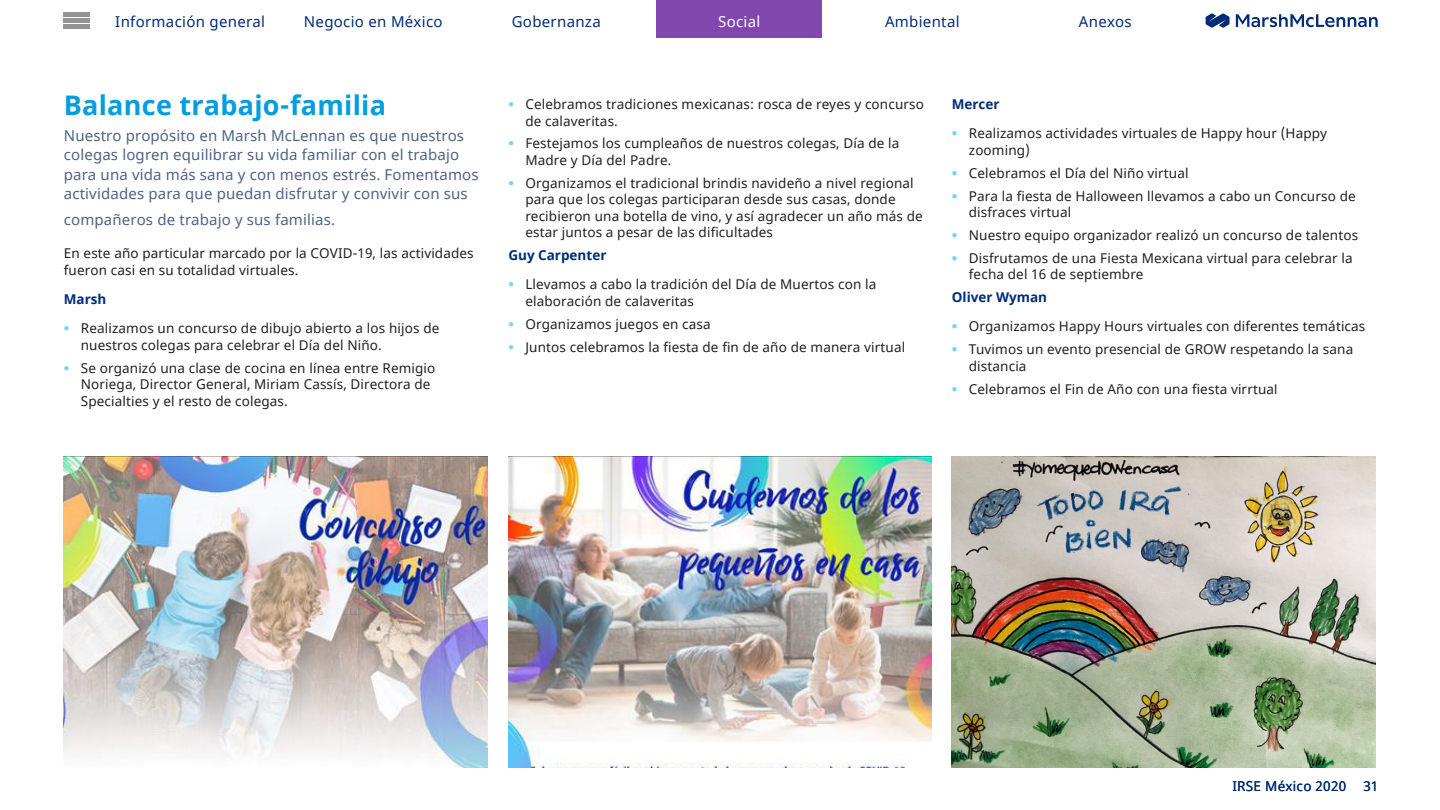
<style>
.page{position:relative;width:1440px;height:810px;background:#fff}
.page>*{position:absolute;margin:0;border:0;box-sizing:border-box;transform-origin:0 0}
.Body_Subhead__12_14{font:700 27px "Noto Sans";letter-spacing:.01em;color:#009de0}
.Body_Intro__14_17{font:15px/19.5px "Noto Sans";letter-spacing:.01em;color:#4e6287}
.Document_Title{font:15px "Noto Sans";letter-spacing:.02em;color:#002c77}
.Document_Title-2{font:15px "Noto Sans";letter-spacing:.02em;color:#fff}
.Sidebar_Bullets__Lev{font:13.5px/16.5px "Noto Sans";letter-spacing:.01em;color:#202020}
.Body__8_5_11{font:13.5px/16.5px "Noto Sans";letter-spacing:.01em;color:#202020}
.Body__8_5_11-2{font:700 13.5px "Noto Sans";color:#002c77}
.Document_Title-3{font:13.5px "Noto Sans";letter-spacing:.02em;color:#002c77}
.Page_Number{font:13.5px "Noto Sans";color:#002c77}
.s1{font-family:"MMC Display";font-weight:700;font-size:12.75px;color:#76d3ff}
.s2{font-size:12.75px;color:#fff}
.s3{font-size:12.75px}
</style>
<div class="page">
<svg style="left:1235px;top:14px;width:142px;height:13px"></svg>
<svg style="left:1205px;top:13px;width:24px;height:15px"></svg>
<div style="left:656px;top:0;width:166px;height:37px;background:#8246af"></div>
<div style="left:64px;top:12px;width:26px;height:5px;background:#949494"></div>
<div style="left:64px;top:18px;width:26px;height:5px;background:#949494"></div>
<div style="left:64px;top:24px;width:26px;height:5px;background:#949494"></div>
<img style="left:64px;top:456px;width:423px;height:311px">
<img style="left:508px;top:456px;width:423px;height:311px">
<img style="left:951px;top:456px;width:423px;height:311px">
<p class="Document_Title" style="left:115px;top:11px;width:151px">Información general</p>
<p class="Document_Title" style="left:304px;top:11px;width:140px">Negocio en México</p>
<p class="Document_Title" style="left:511px;top:11px;width:90px">Gobernanza</p>
<p class="Document_Title-2" style="left:718px;top:11px;width:44px">Social</p>
<p class="Document_Title" style="left:885px;top:11px;width:76px">Ambiental</p>
<p class="Document_Title" style="left:1078px;top:11px;width:54px">Anexos</p>
<h4 class="Body_Subhead__12_14" style="left:64px;top:86px;width:324px">Balance trabajo-familia</h4>
<h3 class="Body_Intro__14_17" style="left:64px;top:126px;width:416px">Nuestro propósito en Marsh McLennan es que nuestros colegas logren equilibrar su vida familiar con el trabajo para una vida más sana y con menos estrés. Fomentamos actividades para que puedan disfrutar y convivir con sus</h3>
<h3 class="Body_Intro__14_17" style="left:64px;top:210px;width:273px">compañeros de trabajo y sus familias.</h3>
<p class="Body__8_5_11" style="left:64px;top:246px;width:411px">En este año particular marcado por la COVID-19, las actividades fueron casi en su totalidad virtuales.</p>
<p class="Body__8_5_11-2" style="left:64px;top:290px;width:44px">Marsh</p>
<p class="Sidebar_Bullets__Lev" style="left:81px;top:321px;width:360px;text-indent:-17px"><span class="s1">•</span> Realizamos un concurso de dibujo abierto a los hijos de nuestros colegas para celebrar el Día del Niño.</p>
<p class="Sidebar_Bullets__Lev" style="left:81px;top:360px;width:356px;text-indent:-17px"><span class="s1">•</span> Se organizó una clase de cocina en línea entre Remigio<br>Noriega, Director General, Miriam Cassís, Directora de<br>Specialties y el resto de colegas.</p>
<p class="Sidebar_Bullets__Lev" style="left:525px;top:96px;width:400px;text-indent:-17px"><span class="s1">•</span> Celebramos tradiciones mexicanas: rosca de reyes y concurso de calaveritas.</p>
<p class="Sidebar_Bullets__Lev" style="left:525px;top:136px;width:375px;text-indent:-17px"><span class="s1">•</span> Festejamos los cumpleaños de nuestros colegas, Día de la<br>Madre y Día del Padre.</p>
<p class="Sidebar_Bullets__Lev" style="left:525px;top:175px;width:399px;text-indent:-17px"><span class="s1">•</span> Organizamos el tradicional brindis navideño a nivel regional para que los colegas participaran desde sus casas, donde recibieron una botella de vino, y así agradecer un año más de estar juntos a pesar de las dificultades<span class="s2">.</span></p>
<p class="Body__8_5_11-2" style="left:508px;top:246px;width:100px">Guy Carpenter</p>
<p class="Sidebar_Bullets__Lev" style="left:525px;top:277px;width:352px;text-indent:-17px"><span class="s1">•</span> Llevamos a cabo la tradición del Día de Muertos con la elaboración de calaveritas</p>
<p class="Sidebar_Bullets__Lev" style="left:508px;top:316px;width:204px"><span class="s1">•</span> Organizamos juegos en casa</p>
<p class="Sidebar_Bullets__Lev" style="left:508px;top:339px;width:398px"><span class="s1">•</span> Juntos celebramos la fiesta de fin de año de manera virtual</p>
<p class="Body__8_5_11-2" style="left:951px;top:95px;width:49px">Mercer</p>
<p class="Sidebar_Bullets__Lev" style="left:968px;top:126px;width:360px;text-indent:-17px"><span class="s1">•</span> Realizamos actividades virtuales de Happy hour (Happy zooming)</p>
<p class="Sidebar_Bullets__Lev" style="left:951px;top:165px;width:238px"><span class="s1">•</span> Celebramos el Día del Niño virtual</p>
<p class="Sidebar_Bullets__Lev" style="left:968px;top:188px;width:388px;text-indent:-17px"><span class="s1">•</span> Para la fiesta de Halloween llevamos a cabo un Concurso de disfraces virtual</p>
<p class="Sidebar_Bullets__Lev" style="left:951px;top:227px;width:408px"><span class="s1">•</span> Nuestro equipo organizador realizó un concurso de talentos</p>
<p class="Sidebar_Bullets__Lev" style="left:968px;top:250px;width:385px;text-indent:-17px"><span class="s1">•</span> Disfrutamos de una Fiesta Mexicana virtual para celebrar la fecha del 16 de septiembre</p>
<p class="Body__8_5_11-2" style="left:951px;top:288px;width:97px">Oliver Wyman</p>
<p class="Sidebar_Bullets__Lev" style="left:951px;top:319px;width:415px"><span class="s1">•</span> Organizamos Happy Hours virtuales con diferentes temáticas</p>
<p class="Sidebar_Bullets__Lev" style="left:968px;top:342px;width:386px;text-indent:-17px"><span class="s1">•</span> Tuvimos un evento presencial de GROW respetando la sana distancia</p>
<p class="Sidebar_Bullets__Lev" style="left:951px;top:381px;width:327px"><span class="s1">•</span> Celebramos el Fin de Año con una fiesta virrtua<span class="s3">l</span></p>
<p class="Document_Title-3" style="left:1232px;top:777px;width:115px">IRSE México 2020</p>
<p class="Page_Number" style="left:1363px;top:777px;width:16px">31</p>
</div>
